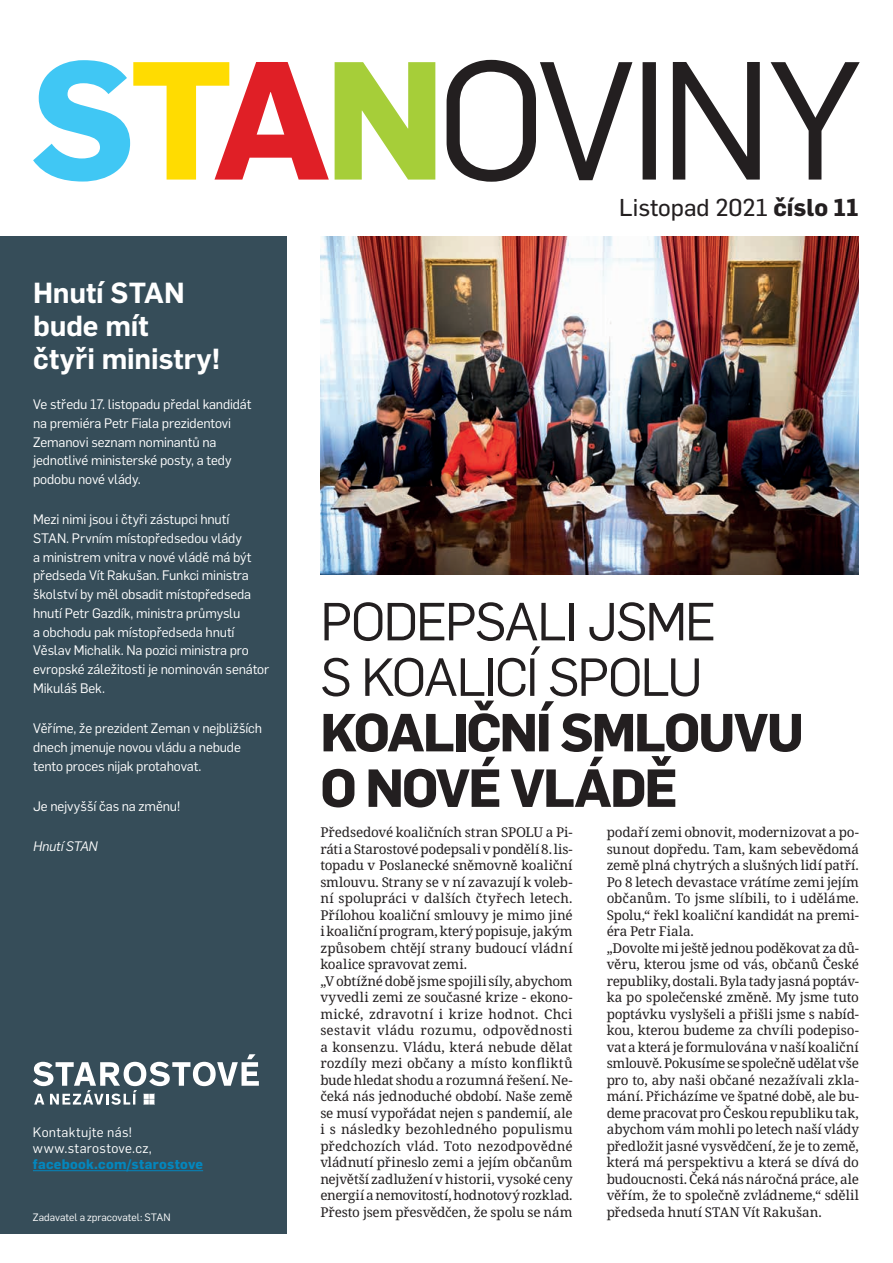
<style>
.page{position:relative;width:893px;height:1263px;background:#fff}
.page>*{position:absolute;margin:0;border:0;box-sizing:border-box;transform-origin:0 0}
.t1{font:52.5px/55.5px "Flama";letter-spacing:-.04em;color:#231f20}
.t2{font:700 52.5px/55.5px "Flama";letter-spacing:-.04em;color:#231f20}
.t3{font:600 28.5px/33px "Flama";color:#fff}
.t4{font:24px "Flama Basic";color:#231f20}
.t5{font:13.5px/16.5px "Noto Serif";letter-spacing:-.01em;color:#231f20}
.t6{font:13.5px/18.8px "Flama";letter-spacing:-.01em;color:#fff}
.t7{font:13.5px/16.2px "Flama";letter-spacing:.025em;color:#fff}
.t8{font:700 13.5px "Flama";letter-spacing:.02em;color:#0387be}
.t9{font:italic 13.5px "Flama";letter-spacing:-.025em;color:#fff}
.t10{font:10.5px "Flama";color:#fff}
.s1{font-family:"Flama";font-weight:700}
</style>
<div class="page">
<svg style="left:447px;top:60px;width:413px;height:122px"></svg>
<svg style="left:335px;top:62px;width:100px;height:118px"></svg>
<svg style="left:33px;top:60px;width:296px;height:122px"></svg>
<div style="left:0;top:236px;width:286px;height:997px;background:#364d59"></div>
<hr style="left:33px;top:1170px;width:170px;height:1px;background:#0387be">
<svg style="left:33px;top:1054px;width:226px;height:51px"></svg>
<img style="left:320px;top:236px;width:539px;height:338px">
<h2 class="t3" style="left:33px;top:274px;width:189px">Hnutí STAN bude mít<br>čtyři ministry!</h2>
<p class="t6" style="left:33px;top:394px;width:220px">Ve středu 17. listopadu předal kandidát na premiéra Petr Fiala prezidentovi<br>Zemanovi seznam nominantů na jednotlivé ministerské posty, a tedy podobu nové vlády.</p>
<p class="t6" style="left:33px;top:509px;width:238px">Mezi nimi jsou i čtyři zástupci hnutí<br>STAN. Prvním místopředsedou vlády<br>a ministrem vnitra v nové vládě má být předseda Vít Rakušan. Funkci ministra školství by měl obsadit místopředseda hnutí Petr Gazdík, ministra průmyslu<br>a obchodu pak místopředseda hnutí Věslav Michalik. Na pozici ministra pro evropské záležitosti je nominován senátor Mikuláš Bek.</p>
<p class="t6" style="left:33px;top:718px;width:230px">Věříme, že prezident Zeman v nejbližších dnech jmenuje novou vládu a nebude tento proces nijak protahovat.</p>
<p class="t6" style="left:33px;top:795px;width:149px">Je nejvyšší čas na změnu!</p>
<p class="t9" style="left:33px;top:837px;width:66px">Hnutí STAN</p>
<p class="t7" style="left:33px;top:1123px;width:120px">Kontaktujte nás! www.starostove.cz,</p>
<p class="t8" style="left:33px;top:1155px;width:172px">facebook.com/starostove</p>
<p class="t10" style="left:33px;top:1210px;width:139px">Zadavatel a zpracovatel: STAN</p>
<h3 class="t4" style="left:619px;top:191px;width:241px">Listopad 2021 <span class="s1">číslo 11</span></h3>
<h1 class="t1" style="left:320px;top:591px;width:397px">PODEPSALI JSME<br>S KOALICÍ SPOLU</h1>
<h1 class="t2" style="left:320px;top:701px;width:485px">KOALIČNÍ SMLOUVU<br>O NOVÉ VLÁDĚ</h1>
<p class="t5" style="left:320px;top:824px;width:254px">Předsedové koaličních stran SPOLU a Pi&shy;ráti a Starostové podepsali v pondělí 8. lis&shy;topadu v Poslanecké sněmovně koaliční smlouvu. Strany se v ní zavazují k voleb&shy;ní spolupráci v dalších čtyřech letech.<br>Přílohou koaliční smlouvy je mimo jiné i koaliční program, který popisuje, jakým způsobem chtějí strany budoucí vládní koalice spravovat zemi.<br>„V obtížné době jsme spojili síly, abychom vyvedli zemi ze současné krize - ekono&shy;mické, zdravotní i krize hodnot. Chci sestavit vládu rozumu, odpovědnosti a konsenzu. Vládu, která nebude dělat rozdíly mezi občany a místo konfliktů bude hledat shodu a rozumná řešení. Ne&shy;čeká nás jednoduché období. Naše země se musí vypořádat nejen s pandemií, ale i s následky bezohledného populismu předchozích vlád. Toto nezodpovědné vládnutí přineslo zemi a jejím občanům největší zadlužení v historii, vysoké ceny energií a nemovitostí, hodnotový rozklad.<br>Přesto jsem přesvědčen, že spolu se nám</p>
<p class="t5" style="left:607px;top:824px;width:254px">podaří zemi obnovit, modernizovat a po&shy;sunout dopředu. Tam, kam sebevědomá země plná chytrých a slušných lidí patří.<br>Po 8 letech devastace vrátíme zemi jejím občanům. To jsme slíbili, to i uděláme.<br>Spolu,“ řekl koaliční kandidát na premi&shy;éra Petr Fiala.<br>„Dovolte mi ještě jednou poděkovat za dů&shy;věru, kterou jsme od vás, občanů České republiky, dostali. Byla tady jasná poptáv&shy;ka po společenské změně. My jsme tuto poptávku vyslyšeli a přišli jsme s nabíd&shy;kou, kterou budeme za chvíli podepiso&shy;vat a která je formulována v naší koaliční smlouvě. Pokusíme se společně udělat vše pro to, aby naši občané nezažívali zkla&shy;mání. Přicházíme ve špatné době, ale bu&shy;deme pracovat pro Českou republiku tak, abychom vám mohli po letech naší vlády předložit jasné vysvědčení, že je to země, která má perspektivu a která se dívá do budoucnosti. Čeká nás náročná práce, ale věřím, že to společně zvládneme,“ sdělil předseda hnutí STAN Vít Rakušan.</p>
</div>
